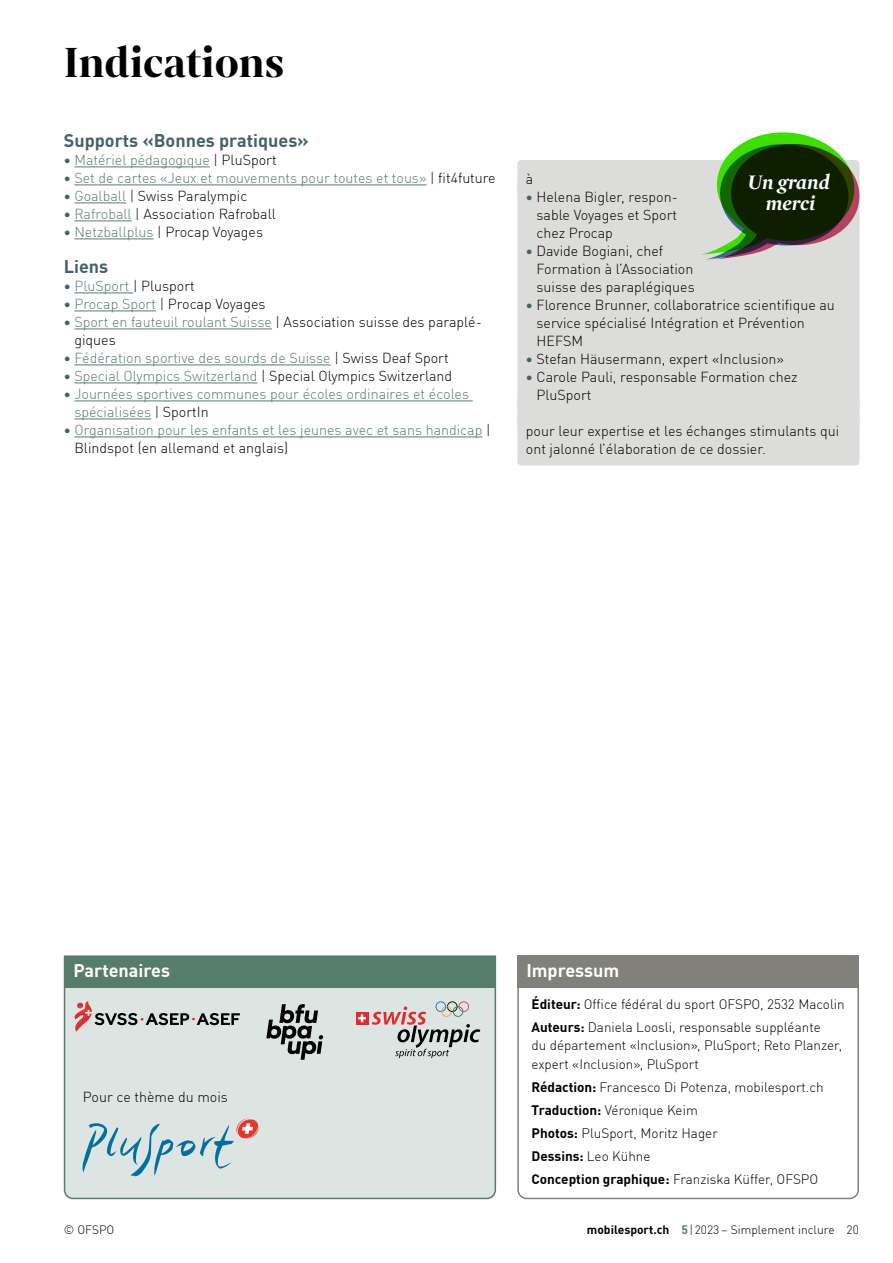
<style>
.page{position:relative;width:893px;height:1263px;background:#fff}
.page>*{position:absolute;margin:0;border:0;box-sizing:border-box;transform-origin:0 0}
.t1{font:700 45px "Mixta Pro";color:#000}
.t2{font:italic 700 21px/21px "Mercury Display";color:#fff;text-align:center}
.t3{font:700 18px "DINOT";color:#46606c}
.t4{font:700 18px "DINOT";color:#fff}
.t5{font:300 14.25px/18px "DINOT";color:#000}
.t6{font:300 14.25px/18px "DINOT";color:#567d6c}
.t7{font:300 13.5px/23px "DINOT";color:#000}
.t8{font:300 12px "DINOT";color:#000}
.s1{font-weight:700;color:#46606c}
.s2{color:#000}
.s3{color:#567d6c}
.s4{font-weight:700}
.s5{font-weight:700;color:#567d6c}
</style>
<div class="page">
<div style="left:63px;top:955px;width:434px;height:245px;background:#dde5e2"></div>
<div style="left:65px;top:956px;width:431px;height:32px;background:#567d6c"></div>
<svg style="left:517px;top:955px;width:342px;height:245px"></svg>
<svg style="left:75px;top:1001px;width:165px;height:31px;background:#bdbbb9"></svg>
<div style="left:356px;top:1012px;width:12px;height:12px;background:#e42b2b"></div>
<svg style="left:358px;top:1014px;width:8px;height:8px"></svg>
<svg style="left:372px;top:1001px;width:108px;height:57px;background:#c2bfbc"></svg>
<svg style="left:266px;top:1004px;width:57px;height:56px;background:#8f9492"></svg>
<div style="left:517px;top:160px;width:342px;height:36px;background:#dcdcdb;border-radius:4px"></div>
<div style="left:517px;top:178px;width:342px;height:234px;background:#dcdcdb;border-radius:4px"></div>
<div style="left:517px;top:394px;width:342px;height:36px;background:#dcdcdb;border-radius:4px"></div>
<div style="left:517px;top:412px;width:342px;height:54px;background:#dcdcdb;border-radius:4px"></div>
<hr style="left:74px;top:167px;width:136px;height:1px;background:#567d6c">
<hr style="left:74px;top:185px;width:352px;height:1px;background:#567d6c">
<hr style="left:74px;top:203px;width:52px;height:1px;background:#567d6c">
<hr style="left:74px;top:221px;width:58px;height:1px;background:#567d6c">
<hr style="left:74px;top:239px;width:80px;height:1px;background:#567d6c">
<hr style="left:74px;top:293px;width:59px;height:1px;background:#567d6c">
<hr style="left:74px;top:311px;width:82px;height:1px;background:#567d6c">
<hr style="left:74px;top:329px;width:198px;height:1px;background:#567d6c">
<hr style="left:74px;top:365px;width:257px;height:1px;background:#567d6c">
<hr style="left:74px;top:383px;width:183px;height:1px;background:#567d6c">
<hr style="left:74px;top:401px;width:399px;height:1px;background:#567d6c">
<hr style="left:74px;top:419px;width:77px;height:1px;background:#567d6c">
<hr style="left:74px;top:437px;width:408px;height:1px;background:#567d6c">
<svg style="left:82px;top:1118px;width:177px;height:58px;background:#c0d1d5"></svg>
<svg style="left:701px;top:132px;width:158px;height:128px"></svg>
<h1 class="t1" style="left:64px;top:36px;width:222px">Indications</h1>
<p class="t3" style="left:64px;top:126px;width:246px">Supports «Bonnes pratiques»</p>
<p class="t6" style="left:64px;top:149px;width:214px"><span class="s1">•</span> Matériel pédagogique <span class="s2">| PluSport</span></p>
<p class="t6" style="left:64px;top:167px;width:433px"><span class="s1">•</span> Set de cartes «Jeux et mouvements pour toutes et tous» <span class="s2">| fit4future</span></p>
<p class="t5" style="left:64px;top:185px;width:185px"><span class="s1">•</span> <span class="s3">Goalball</span> | Swiss Paralympic</p>
<p class="t5" style="left:64px;top:203px;width:214px"><span class="s1">•</span> <span class="s3">Rafroball</span> | Association Rafroball</p>
<p class="t5" style="left:64px;top:221px;width:201px"><span class="s1">•</span> <span class="s3">Netzballplus</span> | Procap Voyages</p>
<p class="t3" style="left:64px;top:252px;width:46px">Liens</p>
<p class="t5" style="left:64px;top:275px;width:133px"><span class="s1">•</span> <span class="s3">PluSport</span> | Plusport</p>
<p class="t5" style="left:64px;top:293px;width:203px"><span class="s1">•</span> <span class="s3">Procap Sport</span> | Procap Voyages</p>
<p class="t5" style="left:74px;top:311px;width:409px;text-indent:-11px"><span class="s1">•</span> <span class="s3">Sport en fauteuil roulant Suisse</span> | Association suisse des paraplé&shy;giques</p>
<p class="t6" style="left:64px;top:347px;width:386px"><span class="s1">•</span> Fédération sportive des sourds de Suisse <span class="s2">| Swiss Deaf Sport</span></p>
<p class="t5" style="left:64px;top:365px;width:390px"><span class="s1">•</span> <span class="s3">Special Olympics Switzerland</span> | Special Olympics Switzerland</p>
<p class="t6" style="left:74px;top:383px;width:396px;text-indent:-11px"><span class="s1">•</span> Journées sportives communes pour écoles ordinaires et écoles spécialisées <span class="s2">| SportIn</span></p>
<p class="t6" style="left:74px;top:419px;width:418px;text-indent:-11px"><span class="s1">•</span> Organisation pour les enfants et les jeunes avec et sans handicap <span class="s2">|<br>Blindspot (en allemand et anglais)</span></p>
<p class="t5" style="left:526px;top:168px;width:9px">à</p>
<p class="t5" style="left:536px;top:186px;width:143px;text-align:justify;text-indent:-11px"><span class="s1">•</span> Helena Bigler, respon&shy;sable Voyages et Sport chez Procap</p>
<p class="t5" style="left:536px;top:240px;width:160px;text-indent:-11px"><span class="s1">•</span> Davide Bogiani, chef<br>Formation à l’Association suisse des paraplégiques</p>
<p class="t5" style="left:536px;top:294px;width:300px;text-indent:-11px"><span class="s1">•</span> Florence Brunner, collaboratrice scientifique au service spécialisé Intégration et Prévention<br>HEFSM</p>
<p class="t5" style="left:526px;top:348px;width:260px"><span class="s1">•</span> Stefan Häusermann, expert «Inclusion»</p>
<p class="t5" style="left:536px;top:366px;width:263px;text-indent:-11px"><span class="s1">•</span> Carole Pauli, responsable Formation chez<br>PluSport</p>
<p class="t5" style="left:526px;top:420px;width:315px">pour leur expertise et les échanges stimulants qui ont jalonné l’élaboration de ce dossier.</p>
<h2 class="t2" style="left:747px;top:172px;width:84px">Un grand merci</h2>
<p class="t4" style="left:74px;top:956px;width:98px">Partenaires</p>
<p class="t4" style="left:526px;top:956px;width:95px">Impressum</p>
<p class="t5" style="left:83px;top:1087px;width:147px">Pour ce thème du mois</p>
<p class="t7" style="left:531px;top:991px;width:315px"><span class="s4">Éditeur:</span> Office fédéral du sport OFSPO, 2532 Macolin<br><span class="s4">Auteurs:</span> Daniela Loosli, responsable suppléante</p>
<p class="t7" style="left:531px;top:1035px;width:312px;line-height:18.8px">du département «Inclusion», PluSport; Reto Planzer, expert «Inclusion», PluSport</p>
<p class="t7" style="left:531px;top:1074px;width:294px"><span class="s4">Rédaction:</span> Francesco Di Potenza, mobilesport.ch <span class="s4">Traduction:</span> Véronique Keim<br><span class="s4">Photos:</span> PluSport, Moritz Hager<br><span class="s4">Dessins:</span> Leo Kühne<br><span class="s4">Conception graphique:</span> Franziska Küffer, OFSPO</p>
<p class="t8" style="left:64px;top:1220px;width:52px">© OFSPO</p>
<p class="t8" style="left:587px;top:1220px;width:273px"><span class="s4">mobilesport.ch</span> <span class="s5">5</span>|2023 – Simplement inclure 20</p>
</div>
